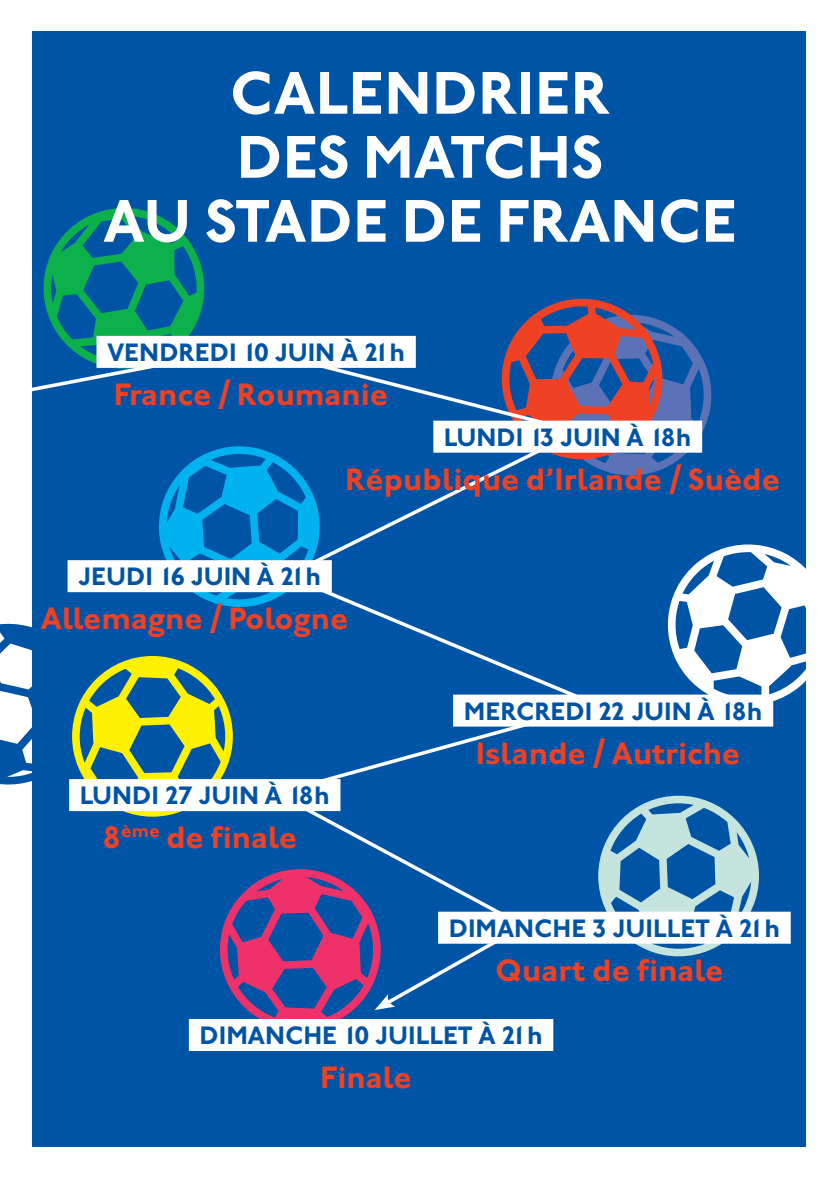
<style>
.page{position:relative;width:840px;height:1191px;background:#fff}
.page>*{position:absolute;margin:0;border:0;box-sizing:border-box;transform-origin:0 0}
.t1{font:700 62px "Johnston ITC Std";color:#fff}
.t2{font:700 32px "Johnston ITC Std";color:#ef4123}
.t3{font:700 26px "Johnston ITC Std";color:#0054a6}
</style>
<div class="page">
<div style="left:32px;top:31px;width:773px;height:1115px;background:#0054a6"></div>
<svg style="left:43px;top:208px;width:172px;height:136px"></svg>
<svg style="left:509px;top:298px;width:202px;height:177px"></svg>
<svg style="left:667px;top:535px;width:139px;height:180px"></svg>
<svg style="left:0;top:623px;width:9px;height:162px"></svg>
<svg style="left:607px;top:795px;width:151px;height:161px"></svg>
<svg style="left:9px;top:344px;width:598px;height:657px"></svg>
<svg style="left:220px;top:869px;width:175px;height:150px"></svg>
<div style="left:96px;top:336px;width:319px;height:32px;background:#fff"></div>
<div style="left:433px;top:421px;width:268px;height:32px;background:#fff"></div>
<div style="left:67px;top:560px;width:264px;height:32px;background:#fff"></div>
<div style="left:453px;top:694px;width:319px;height:32px;background:#fff"></div>
<div style="left:69px;top:779px;width:271px;height:32px;background:#fff"></div>
<div style="left:438px;top:911px;width:352px;height:32px;background:#fff"></div>
<div style="left:189px;top:1019px;width:364px;height:32px;background:#fff"></div>
<h1 class="t1" style="left:229px;top:56px;width:367px">CALENDRIER</h1>
<h1 class="t1" style="left:236px;top:120px;width:326px">DES MATCHS</h1>
<h1 class="t1" style="left:103px;top:184px;width:635px">AU STADE DE FRANCE</h1>
<p class="t3" style="left:107px;top:336px;width:299px">VENDREDI 10 JUIN À 21H</p>
<p class="t2" style="left:114px;top:375px;width:275px">FRANCE / ROUMANIE</p>
<p class="t3" style="left:443px;top:421px;width:249px">LUNDI 13 JUIN À 18H</p>
<p class="t2" style="left:345px;top:460px;width:436px">RÉPUBLIQUE D’IRLANDE / SUÈDE</p>
<p class="t3" style="left:78px;top:561px;width:244px">JEUDI 16 JUIN À 21H</p>
<p class="t2" style="left:41px;top:599px;width:309px">ALLEMAGNE / POLOGNE</p>
<p class="t3" style="left:80px;top:779px;width:251px">LUNDI 27 JUIN À 18H</p>
<p class="t2" style="left:102px;top:818px;width:196px">8<sup>ÈME</sup> DE FINALE</p>
<p class="t3" style="left:463px;top:695px;width:300px">MERCREDI 22 JUIN À 18H</p>
<p class="t2" style="left:475px;top:733px;width:266px">ISLANDE / AUTRICHE</p>
<p class="t3" style="left:448px;top:912px;width:333px">DIMANCHE 3 JUILLET À 21H</p>
<p class="t2" style="left:495px;top:950px;width:229px">QUART DE FINALE</p>
<p class="t3" style="left:199px;top:1019px;width:344px">DIMANCHE 10 JUILLET À 21H</p>
<p class="t2" style="left:320px;top:1058px;width:93px">FINALE</p>
</div>
